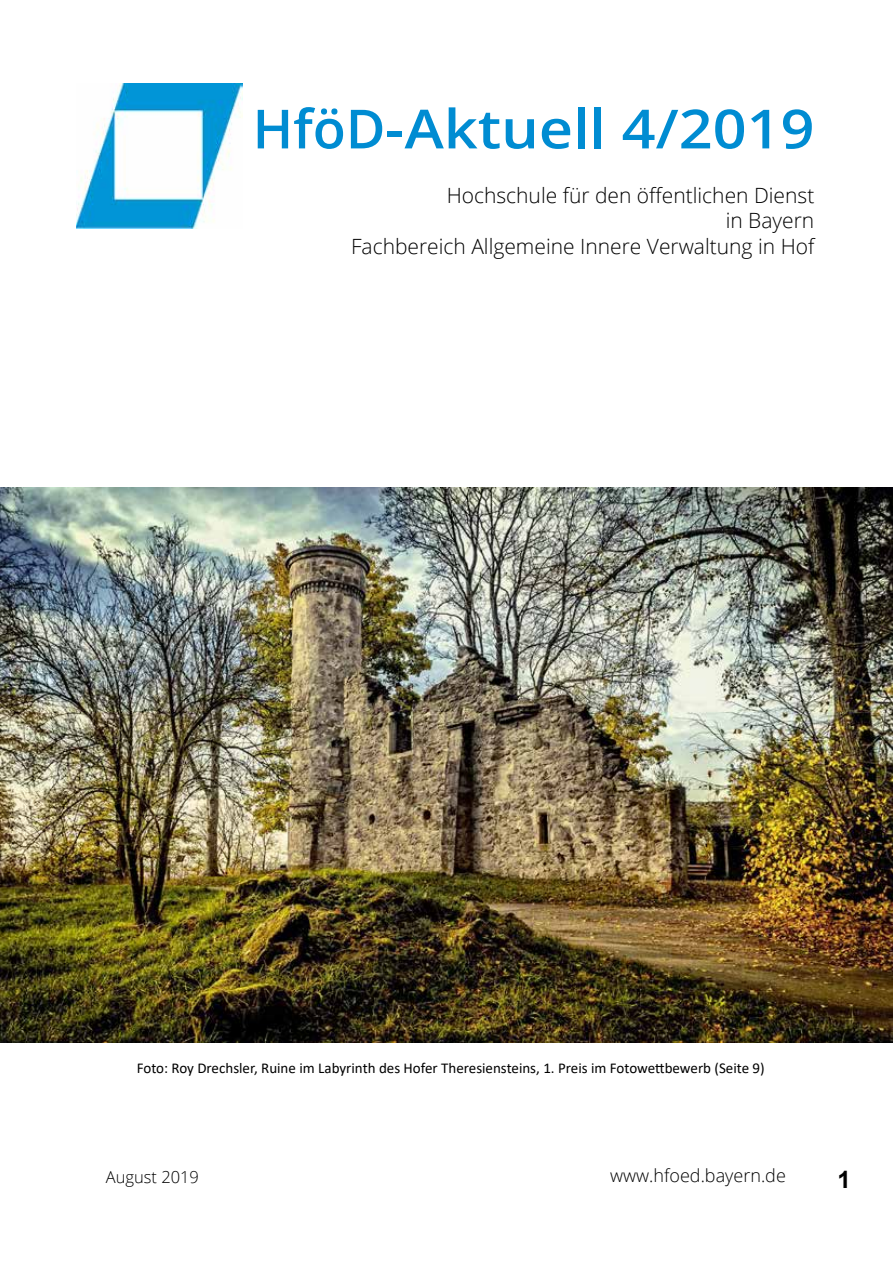
<style>
.page{position:relative;width:893px;height:1263px;background:#fff}
.page>*{position:absolute;margin:0;border:0;box-sizing:border-box;transform-origin:0 0}
.t1{font:600 54px "Open Sans";color:#008cd2}
.t2{font:700 24px "Arial";color:#000}
.t3{font:300 21px/25.2px "Open Sans";color:#000;text-align:right}
.t4{font:300 18px "Open Sans";color:#000}
.t5{font:300 16.5px "Open Sans";color:#000}
.t6{font:15px "Calibri";color:#000}
</style>
<div class="page">
<img style="left:77px;top:84px;width:166px;height:144px">
<img style="left:0;top:487px;width:893px;height:556px">
<h1 class="t1" style="left:253px;top:92px;width:563px">HföD-Aktuell 4/2019</h1>
<h3 class="t3" style="left:351px;top:182px;width:465px">Hochschule für den öffentlichen Dienst<br>in Bayern<br>Fachbereich Allgemeine Innere Verwaltung in Hof</h3>
<p class="t6" style="left:137px;top:1058px;width:629px">Foto: Roy Drechsler, Ruine im Labyrinth des Hofer Theresiensteins, 1. Preis im Fotowettbewerb (Seite 9)</p>
<p class="t5" style="left:106px;top:1165px;width:95px">August 2019</p>
<p class="t4" style="left:610px;top:1163px;width:177px">www.hfoed.bayern.de</p>
<h2 class="t2" style="left:837px;top:1163px;width:15px">1</h2>
</div>
